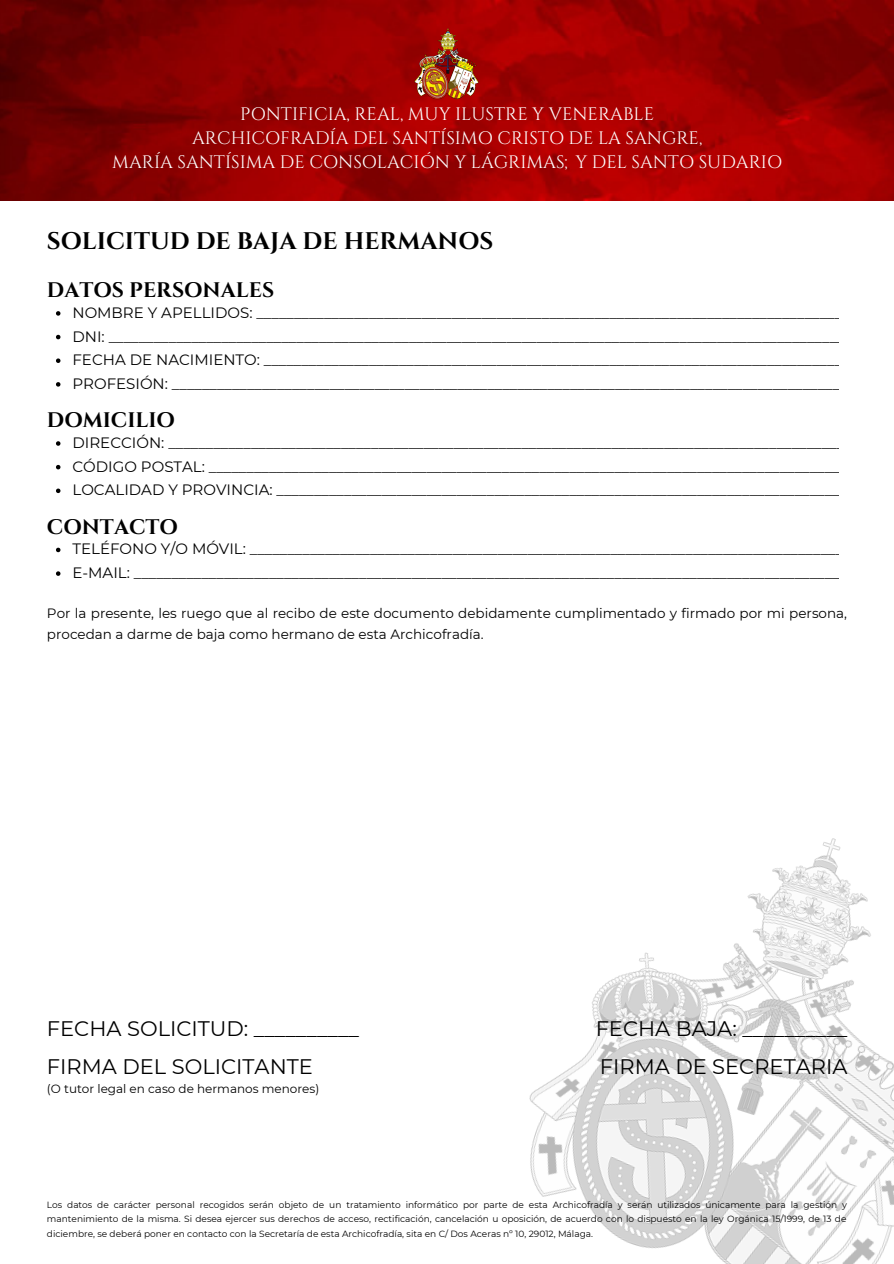
<style>
.page{position:relative;width:894px;height:1264px;background:#fff}
.page>*{position:absolute;margin:0;border:0;box-sizing:border-box;transform-origin:0 0}
.t1{font:700 24px "Cinzel";color:#000}
.t2{font:21px/37.8px "Montserrat";color:#000}
.t3{font:700 21px "Cinzel";color:#000}
.t4{font:18px/23.9px "Cinzel";color:#fff;text-align:center}
.t5{font:15px/23.7px "Montserrat";color:#000}
.t6{font:13.5px/21.5px "Montserrat";color:#000}
.t7{font:12px "Montserrat";color:#000}
.t8{font:9px/14.7px "Montserrat";color:#000;text-align:justify}
</style>
<div class="page">
<img style="left:0;top:0;width:893px;height:200px">
<svg style="left:56px;top:311px;width:4px;height:5px"></svg>
<svg style="left:56px;top:335px;width:4px;height:4px"></svg>
<svg style="left:56px;top:358px;width:4px;height:5px"></svg>
<svg style="left:56px;top:382px;width:4px;height:4px"></svg>
<svg style="left:56px;top:441px;width:4px;height:5px"></svg>
<svg style="left:56px;top:465px;width:4px;height:4px"></svg>
<svg style="left:56px;top:488px;width:4px;height:5px"></svg>
<svg style="left:56px;top:547px;width:4px;height:5px"></svg>
<svg style="left:56px;top:571px;width:4px;height:5px"></svg>
<img style="left:529px;top:838px;width:364px;height:425px">
<img style="left:415px;top:28px;width:64px;height:72px">
<p class="t4" style="left:112px;top:103px;width:671px">PONTIFICIA, REAL, MUY ILUSTRE Y VENERABLE<br>ARCHICOFRADÍA DEL SANTÍSIMO CRISTO DE LA SANGRE,<br>MARÍA SANTÍSIMA DE CONSOLACIÓN Y LÁGRIMAS;Y DEL SANTO SUDARIO</p>
<h1 class="t1" style="left:47px;top:226px;width:448px">SOLICITUD DE BAJA DE HERMANOS</h1>
<h2 class="t3" style="left:47px;top:277px;width:229px">DATOS PERSONALES</h2>
<p class="t5" style="left:72px;top:301px;width:773px">NOMBRE Y APELLIDOS: ______________________________________________________________________________ DNI: __________________________________________________________________________________________________ FECHA DE NACIMIENTO: _____________________________________________________________________________ PROFESIÓN: _________________________________________________________________________________________</p>
<h2 class="t3" style="left:47px;top:407px;width:129px">DOMICILIO</h2>
<p class="t5" style="left:72px;top:431px;width:776px">DIRECCIÓN: __________________________________________________________________________________________<br>CÓDIGO POSTAL: ____________________________________________________________________________________<br>LOCALIDAD Y PROVINCIA: ____________________________________________________________________________</p>
<h2 class="t3" style="left:47px;top:513px;width:132px">CONTACTO</h2>
<p class="t5" style="left:72px;top:537px;width:776px">TELÉFONO Y/O MÓVIL: _______________________________________________________________________________<br>E-MAIL: _______________________________________________________________________________________________</p>
<p class="t6" style="left:47px;top:602px;width:801px">Por la presente, les ruego que al recibo de este documento debidamente cumplimentado y firmado por mi persona, procedan a darme de baja como hermano de esta Archicofradía.</p>
<h2 class="t2" style="left:47px;top:1009px;width:313px">FECHA SOLICITUD: __________<br>FIRMA DEL SOLICITANTE</h2>
<p class="t7" style="left:47px;top:1081px;width:274px">(O tutor legal en caso de hermanos menores)</p>
<h2 class="t2" style="left:595px;top:1009px;width:253px">FECHA BAJA: __________</h2>
<h2 class="t2" style="left:599px;top:1047px;width:249px">FIRMA DE SECRETARIA</h2>
<p class="t8" style="left:47px;top:1197px;width:801px">Los datos de carácter personal recogidos serán objeto de un tratamiento informático por parte de esta Archicofradía y serán utilizados únicamente para la gestión y mantenimiento de la misma. Si desea ejercer sus derechos de acceso, rectificación, cancelación u oposición, de acuerdo con lo dispuesto en la ley Orgánica 15/1999, de 13 de diciembre, se deberá poner en contacto con la Secretaría de esta Archicofradía, sita en C/ Dos Aceras nº 10, 29012, Málaga.</p>
</div>
